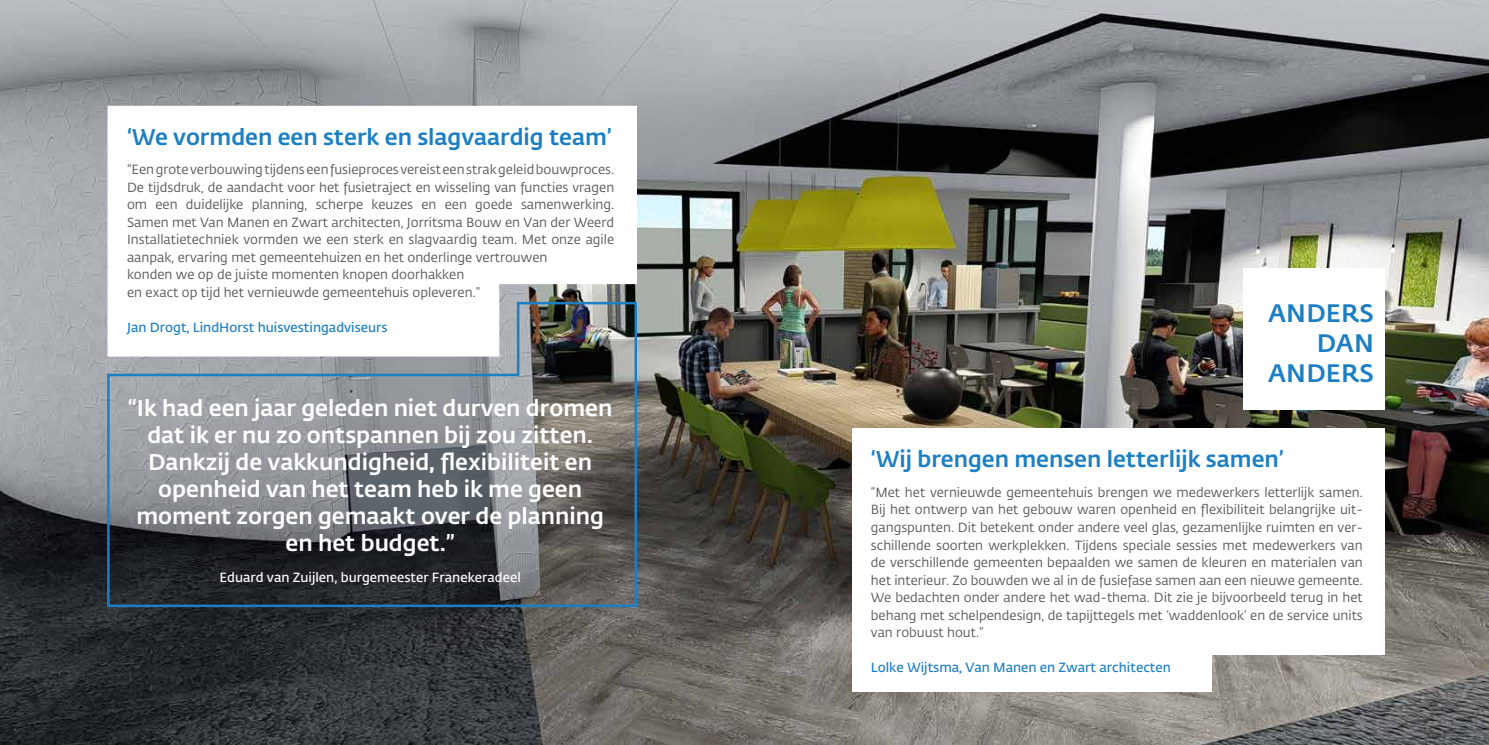
<style>
.page{position:relative;width:1489px;height:745px;background:#fff}
.page>*{position:absolute;margin:0;border:0;box-sizing:border-box;transform-origin:0 0}
.t1{font:500 25px/30px "Fedra Sans Std";letter-spacing:.01em;color:#1d7fc3;text-align:right}
.t2{font:500 22.5px/27px "Fedra Sans Std";color:#fff;text-align:center}
.t3{font:500 22.5px "Fedra Sans Std";color:#1d7fc3}
.t4{font:13.12px/17.5px "Fedra Sans Std";color:#575756}
.t5{font:600 13.12px "Fedra Sans Std";color:#1d7fc3}
.t6{font:600 13.12px "Fedra Sans Std";color:#fff}
</style>
<div class="page">
<img style="left:0;top:0;width:1488px;height:744px">
<svg style="left:107px;top:105px;width:530px;height:195px"></svg>
<svg style="left:106px;top:300px;width:532px;height:308px;background:#7e8185"></svg>
<div style="left:852px;top:434px;width:359px;height:257px;background:#fff"></div>
<div style="left:852px;top:428px;width:532px;height:226px;background:#fff"></div>
<div style="left:1243px;top:268px;width:141px;height:142px;background:#fff"></div>
<h2 class="t3" style="left:127px;top:123px;width:486px">‘We vormden een sterk en slagvaardig team’</h2>
<p class="t4" style="left:127px;top:161px;width:488px">“Een grote verbouwing tijdens een fusieproces vereist een strak geleid bouwproces.<br>De tijdsdruk, de aandacht voor het fusietraject en wisseling van functies vragen om een duidelijke planning, scherpe keuzes en een goede samenwerking.<br>Samen met Van Manen en Zwart architecten, Jorritsma Bouw en Van der Weerd Installatietechniek vormden we een sterk en slagvaardig team. Met onze agile aanpak, ervaring met gemeentehuizen en het onderlinge vertrouwen<br>konden we op de juiste momenten knopen doorhakken<br>en exact op tijd het vernieuwde gemeentehuis opleveren.”</p>
<p class="t5" style="left:127px;top:319px;width:262px">Jan Drogt, LindHorst huisvestingadviseurs</p>
<h2 class="t2" style="left:128px;top:394px;width:486px">“Ik had een jaar geleden niet durven dromen dat ik er nu zo ontspannen bij zou zitten.<br>Dankzij de vakkundigheid, flexibiliteit en openheid van het team heb ik me geen moment zorgen gemaakt over de planning en het budget.”</h2>
<p class="t6" style="left:219px;top:569px;width:303px">Eduard van Zuijlen, burgemeester Franekeradeel</p>
<h1 class="t1" style="left:1268px;top:298px;width:107px">ANDERS<br>DAN<br>ANDERS</h1>
<h2 class="t3" style="left:870px;top:445px;width:414px">‘Wij brengen mensen letterlijk samen’</h2>
<p class="t4" style="left:870px;top:483px;width:493px;text-align:justify">“Met het vernieuwde gemeentehuis brengen we medewerkers letterlijk samen.<br>Bij het ontwerp van het gebouw waren openheid en flexibiliteit belangrijke uit&shy;gangspunten. Dit betekent onder andere veel glas, gezamenlijke ruimten en ver&shy;schillende soorten werkplekken. Tijdens speciale sessies met medewerkers van de verschillende gemeenten bepaalden we samen de kleuren en materialen van het interieur. Zo bouwden we al in de fusiefase samen aan een nieuwe gemeente.<br>We bedachten onder andere het wad-thema. Dit zie je bijvoorbeeld terug in het behang met schelpendesign, de tapijttegels met ‘waddenlook’ en de service units van robuust hout.”</p>
<p class="t5" style="left:870px;top:659px;width:301px">Lolke Wijtsma, Van Manen en Zwart architecten</p>
</div>
